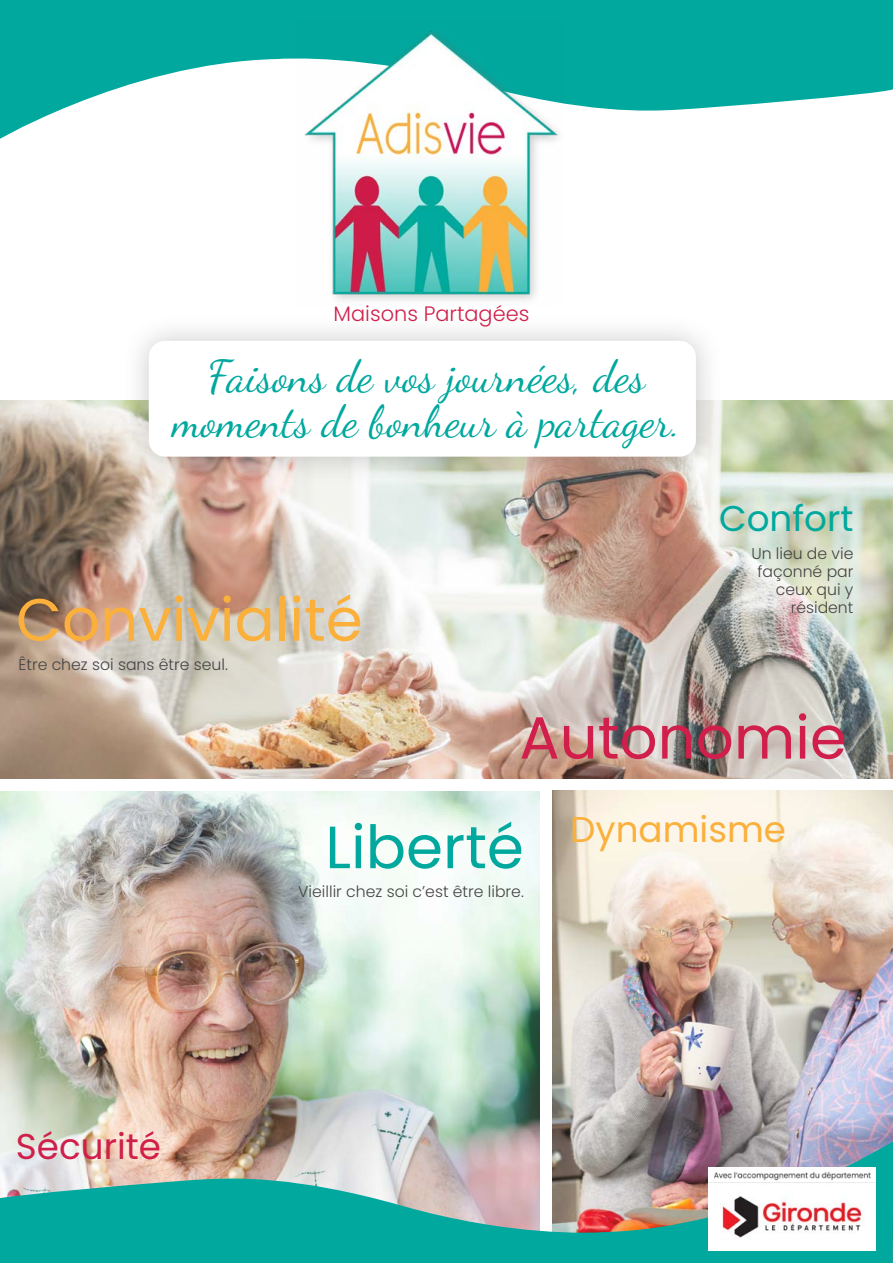
<style>
.page{position:relative;width:893px;height:1263px;background:#fff}
.page>*{position:absolute;margin:0;border:0;box-sizing:border-box;transform-origin:0 0}
.t1{font:59.55px "Poppins";color:#fab03b}
.t2{font:59.55px "Poppins";color:#cf1f4a}
.t3{font:59.55px "Poppins";color:#00a89e}
.t4{font:44.7px/44.7px "Dancing Script";color:#00a89e;text-align:center}
.t5{font:35.7px "Poppins";color:#fab03b}
.t6{font:35.7px "Poppins";color:#cf1f4a}
.t7{font:35.7px "Poppins";color:#00a89e}
.t8{font:300 20.85px "Poppins";color:#cf1f4a}
.t9{font:300 15.6px/17.9px "Poppins";color:#454444;text-align:right}
</style>
<div class="page">
<img style="left:553px;top:790px;width:340px;height:351px">
<img style="left:0;top:400px;width:893px;height:378px">
<img style="left:0;top:791px;width:539px;height:350px">
<svg style="left:0;top:0;width:893px;height:139px;fill:#01a89e"></svg>
<div style="left:122px;top:314px;width:600px;height:170px;background:#706f6f;opacity:.38"></div>
<div style="left:149px;top:341px;width:547px;height:116px;background:#fff;border-radius:16px"></div>
<img style="left:0;top:1141px;width:893px;height:122px">
<img style="left:295px;top:21px;width:268px;height:280px">
<img style="left:708px;top:1168px;width:167px;height:82px">
<h3 class="t8" style="left:334px;top:302px;width:197px">Maisons Partagées</h3>
<h2 class="t4" style="left:172px;top:351px;width:510px">Faisons de vos journées, des moments de bonheur à partager.</h2>
<h1 class="t1" style="left:16px;top:585px;width:348px">Convivialité</h1>
<p class="t9" style="left:19px;top:655px;width:211px">Être chez soi sans être seul.</p>
<h3 class="t7" style="left:719px;top:498px;width:136px">Confort</h3>
<p class="t9" style="left:751px;top:545px;width:104px">Un lieu de vie façonné par ceux qui y résident</p>
<h1 class="t2" style="left:519px;top:703px;width:329px">Autonomie</h1>
<h3 class="t6" style="left:16px;top:1125px;width:147px">Sécurité</h3>
<h1 class="t3" style="left:325px;top:813px;width:200px">Liberté</h1>
<p class="t9" style="left:298px;top:883px;width:227px">Vieillir chez soi c’est être libre.</p>
<h3 class="t5" style="left:570px;top:809px;width:217px">Dynamisme</h3>
</div>
